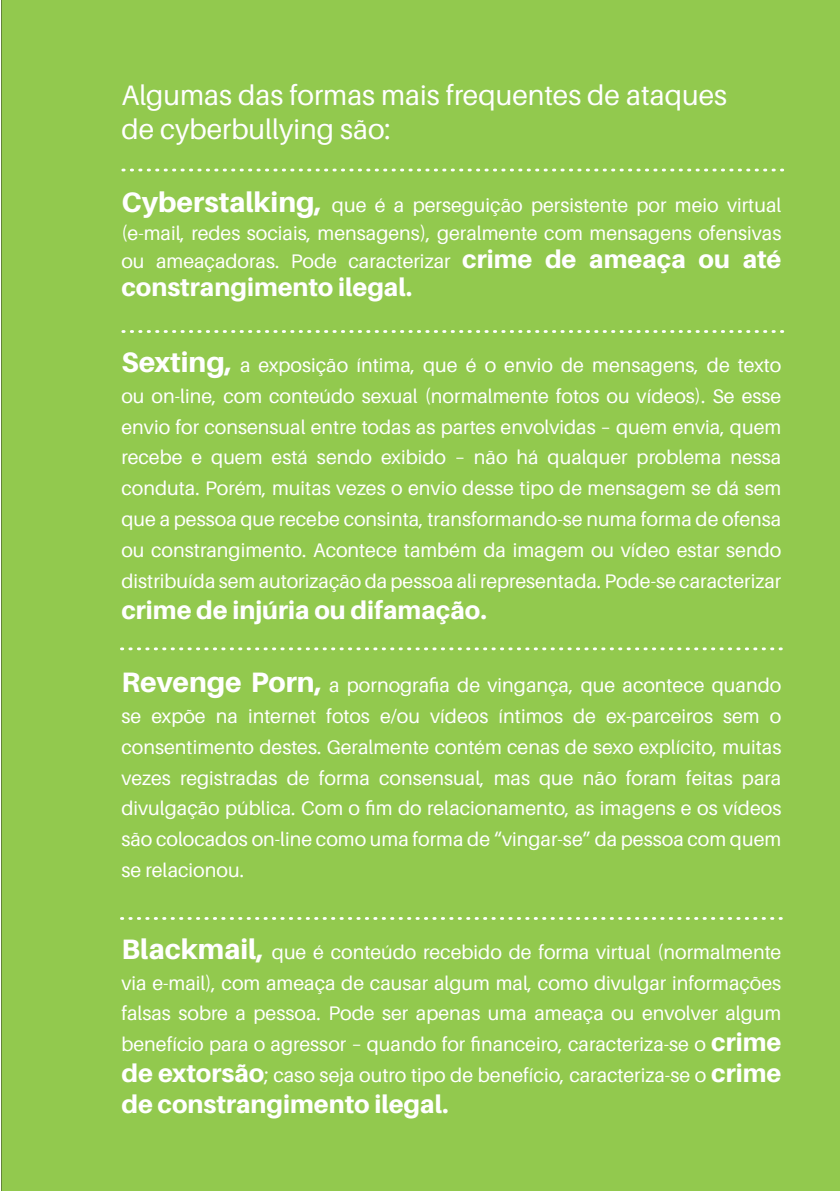
<style>
.page{position:relative;width:840px;height:1191px;background:#fff}
.page>*{position:absolute;margin:0;border:0;box-sizing:border-box;transform-origin:0 0}
.t1{font:28px/33.8px "Aileron";color:#fff}
.t2{font:800 25.2px "Aileron";color:#fff}
.t3{font:19.6px/30.8px "Aileron";color:#fff;text-align:justify}
.s1{font-weight:800;font-size:28px}
.s2{font-weight:800;font-size:25.2px}
</style>
<div class="page">
<div style="left:1px;top:0;width:838px;height:1191px;background:#92c94e"></div>
<svg style="left:123px;top:169px;width:659px;height:2px"></svg>
<svg style="left:123px;top:330px;width:659px;height:3px"></svg>
<svg style="left:121px;top:647px;width:660px;height:3px"></svg>
<svg style="left:121px;top:917px;width:660px;height:3px"></svg>
<svg style="left:1px;top:0;width:4px;height:10px"></svg>
<p class="t1" style="left:121px;top:79px;width:606px">Algumas das formas mais frequentes de ataques de cyberbullying são:</p>
<p class="t3" style="left:121px;top:191px;width:661px;line-height:28px"><span class="s1">Cyberstalking,</span> que é a perseguição persistente por meio virtual (e-mail, redes sociais, mensagens), geralmente com mensagens ofensivas ou ameaçadoras. Pode caracterizar <span class="s2">crime de ameaça ou até</span></p>
<p class="t2" style="left:121px;top:273px;width:292px">constrangimento ilegal.</p>
<p class="t3" style="left:121px;top:350px;width:661px"><span class="s1">Sexting,</span> a exposição íntima, que é o envio de mensagens, de texto ou on-line, com conteúdo sexual (normalmente fotos ou vídeos). Se esse envio for consensual entre todas as partes envolvidas – quem envia, quem recebe e quem está sendo exibido – não há qualquer problema nessa conduta. Porém, muitas vezes o envio desse tipo de mensagem se dá sem que a pessoa que recebe consinta, transformando-se numa forma de ofensa ou constrangimento. Acontece também da imagem ou vídeo estar sendo distribuída sem autorização da pessoa ali representada. Pode-se caracterizar</p>
<p class="t2" style="left:121px;top:596px;width:366px">crime de injúria ou difamação.</p>
<p class="t3" style="left:121px;top:670px;width:661px"><span class="s1">Revenge Porn,</span> a pornografia de vingança, que acontece quando se expõe na internet fotos e/ou vídeos íntimos de ex-parceiros sem o consentimento destes. Geralmente contém cenas de sexo explícito, muitas vezes registradas de forma consensual, mas que não foram feitas para divulgação pública. Com o fim do relacionamento, as imagens e os vídeos são colocados on-line como uma forma de “vingar-se” da pessoa com quem se relacionou.</p>
<p class="t3" style="left:121px;top:936px;width:661px"><span class="s1">Blackmail,</span> que é conteúdo recebido de forma virtual (normalmente via e-mail), com ameaça de causar algum mal, como divulgar informações falsas sobre a pessoa. Pode ser apenas uma ameaça ou envolver algum benefício para o agressor – quando for financeiro, caracteriza-se o <span class="s2">crime de extorsão</span>; caso seja outro tipo de benefício, caracteriza-se o <span class="s2">crime</span></p>
<p class="t2" style="left:121px;top:1090px;width:328px">de constrangimento ilegal.</p>
</div>
